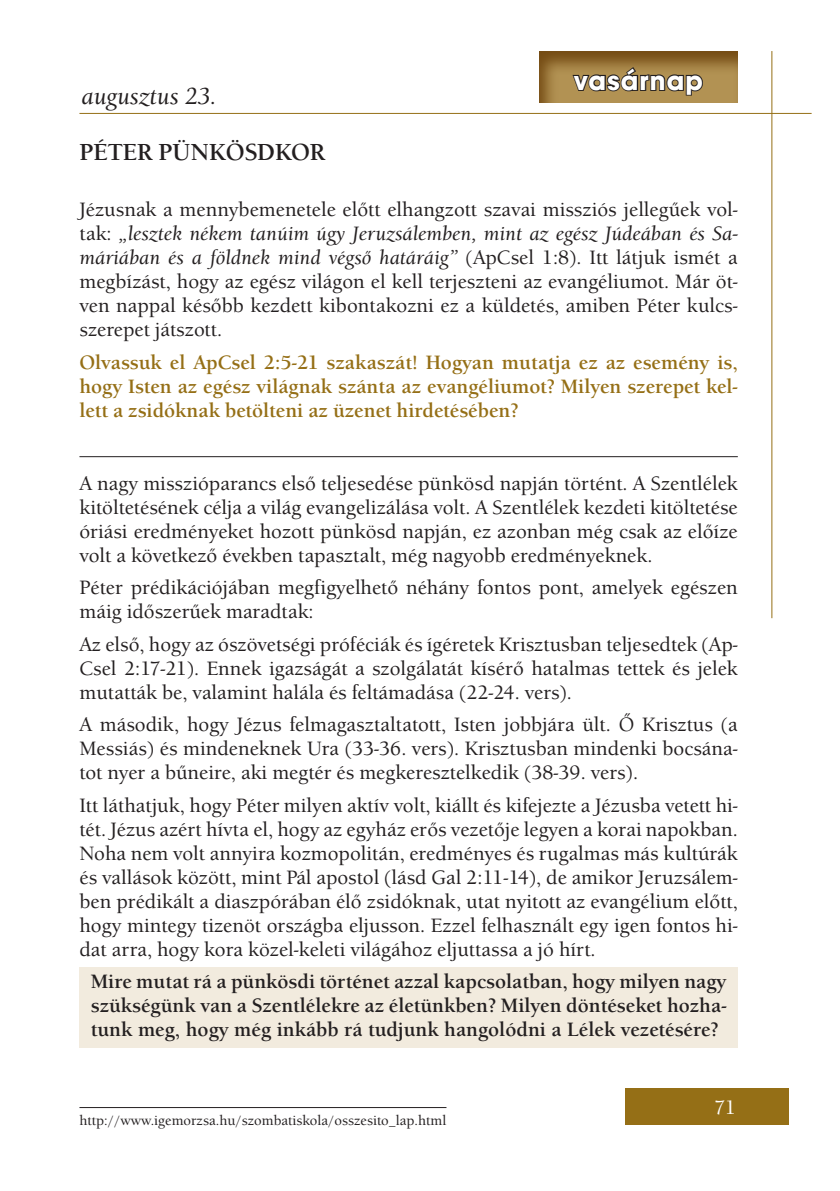
<style>
.page{position:relative;width:840px;height:1191px;background:#fff}
.page>*{position:absolute;margin:0;border:0;box-sizing:border-box;transform-origin:0 0}
.t1{font:700 28px "Avant Gar Got Itc TEE";letter-spacing:.04em;color:#fff}
.t2{font:700 24px "Berkeley Old Sty Itc TEE";color:#231f20}
.t3{font:italic 500 24px "Berkeley Old Sty Itc TEE";color:#231f20}
.t4{font:500 20px/24px "Berkeley Old Sty Itc TEE";color:#231f20;text-align:justify}
.t5{font:700 20px/24px "Berkeley Old Sty Itc TEE";color:#231f20;text-align:justify}
.t6{font:700 20px/24px "Berkeley Old Sty Itc TEE";color:#956f16;text-align:justify}
.t7{font:500 20px "Berkeley Old Sty Itc TEE";color:#fff}
.t8{font:500 14px "Berkeley Old Sty Itc TEE";color:#231f20}
.s1{font-style:italic}
</style>
<div class="page">
<div style="left:624px;top:1089px;width:164px;height:36px;background:#956f16"></div>
<hr style="left:79px;top:113px;width:732px;height:1px;background:#956f16">
<hr style="left:771px;top:51px;width:1px;height:567px;background:#956f16">
<div style="left:79px;top:967px;width:658px;height:80px;background:#f2ebde"></div>
<svg style="left:539px;top:51px;width:199px;height:52px;background:#997539"></svg>
<svg style="left:570px;top:66px;width:134px;height:31px;background:#866e41"></svg>
<hr style="left:79px;top:456px;width:658px;height:1px;background:#231f20">
<hr style="left:79px;top:1107px;width:367px;height:1px;background:#231f20">
<p class="t3" style="left:81px;top:82px;width:136px">augusztus 23.</p>
<p class="t2" style="left:79px;top:138px;width:247px">PÉTER PÜNKÖSDKOR</p>
<h1 class="t1" style="left:574px;top:63px;width:130px">vasárnap</h1>
<p class="t4" style="left:79px;top:197px;width:659px">Jézusnak a mennybemenetele előtt elhangzott szavai missziós jellegűek vol&shy;tak: <span class="s1">„lesztek nékem tanúim úgy Jeruzsálemben, mint az egész Júdeában és Sa&shy;máriában és a földnek mind végső határáig”</span> (ApCsel 1:8). Itt látjuk ismét a megbízást, hogy az egész világon el kell terjeszteni az evangéliumot. Már öt&shy;ven nappal később kezdett kibontakozni ez a küldetés, amiben Péter kulcs&shy;szerepet játszott.</p>
<p class="t6" style="left:79px;top:350px;width:659px">Olvassuk el ApCsel 2:5-21 szakaszát! Hogyan mutatja ez az esemény is, hogy Isten az egész világnak szánta az evangéliumot? Milyen szerepet kel&shy;lett a zsidóknak betölteni az üzenet hirdetésében?</p>
<p class="t4" style="left:79px;top:471px;width:659px">A nagy misszióparancs első teljesedése pünkösd napján történt. A Szentlélek kitöltetésének célja a világ evangelizálása volt. A Szentlélek kezdeti kitöltetése óriási eredményeket hozott pünkösd napján, ez azonban még csak az előíze volt a következő években tapasztalt, még nagyobb eredményeknek.</p>
<p class="t4" style="left:79px;top:575px;width:659px">Péter prédikációjában megfigyelhető néhány fontos pont, amelyek egészen máig időszerűek maradtak:</p>
<p class="t4" style="left:79px;top:632px;width:659px">Az első, hogy az ószövetségi próféciák és ígéretek Krisztusban teljesedtek (Ap-Csel 2:17-21). Ennek igazságát a szolgálatát kísérő hatalmas tettek és jelek mutatták be, valamint halála és feltámadása (22-24. vers).</p>
<p class="t4" style="left:79px;top:712px;width:659px">A második, hogy Jézus felmagasztaltatott, Isten jobbjára ült. Ő Krisztus (a Messiás) és mindeneknek Ura (33-36. vers). Krisztusban mindenki bocsána&shy;tot nyer a bűneire, aki megtér és megkeresztelkedik (38-39. vers).</p>
<p class="t4" style="left:79px;top:793px;width:659px">Itt láthatjuk, hogy Péter milyen aktív volt, kiállt és kifejezte a Jézusba vetett hi&shy;tét. Jézus azért hívta el, hogy az egyház erős vezetője legyen a korai napokban.<br>Noha nem volt annyira kozmopolitán, eredményes és rugalmas más kultúrák és vallások között, mint Pál apostol (lásd Gal 2:11-14), de amikor Jeruzsálem&shy;ben prédikált a diaszpórában élő zsidóknak, utat nyitott az evangélium előtt, hogy mintegy tizenöt országba eljusson. Ezzel felhasznált egy igen fontos hi&shy;dat arra, hogy kora közel-keleti világához eljuttassa a jó hírt.</p>
<p class="t5" style="left:91px;top:970px;width:637px">Mire mutat rá a pünkösdi történet azzal kapcsolatban, hogy milyen nagy szükségünk van a Szentlélekre az életünkben? Milyen döntéseket hozha&shy;tunk meg, hogy még inkább rá tudjunk hangolódni a Lélek vezetésére?</p>
<p class="t8" style="left:79px;top:1112px;width:368px">http://www.igemorzsa.hu/szombatiskola/osszesito_lap.html</p>
<p class="t7" style="left:714px;top:1096px;width:23px">71</p>
</div>
